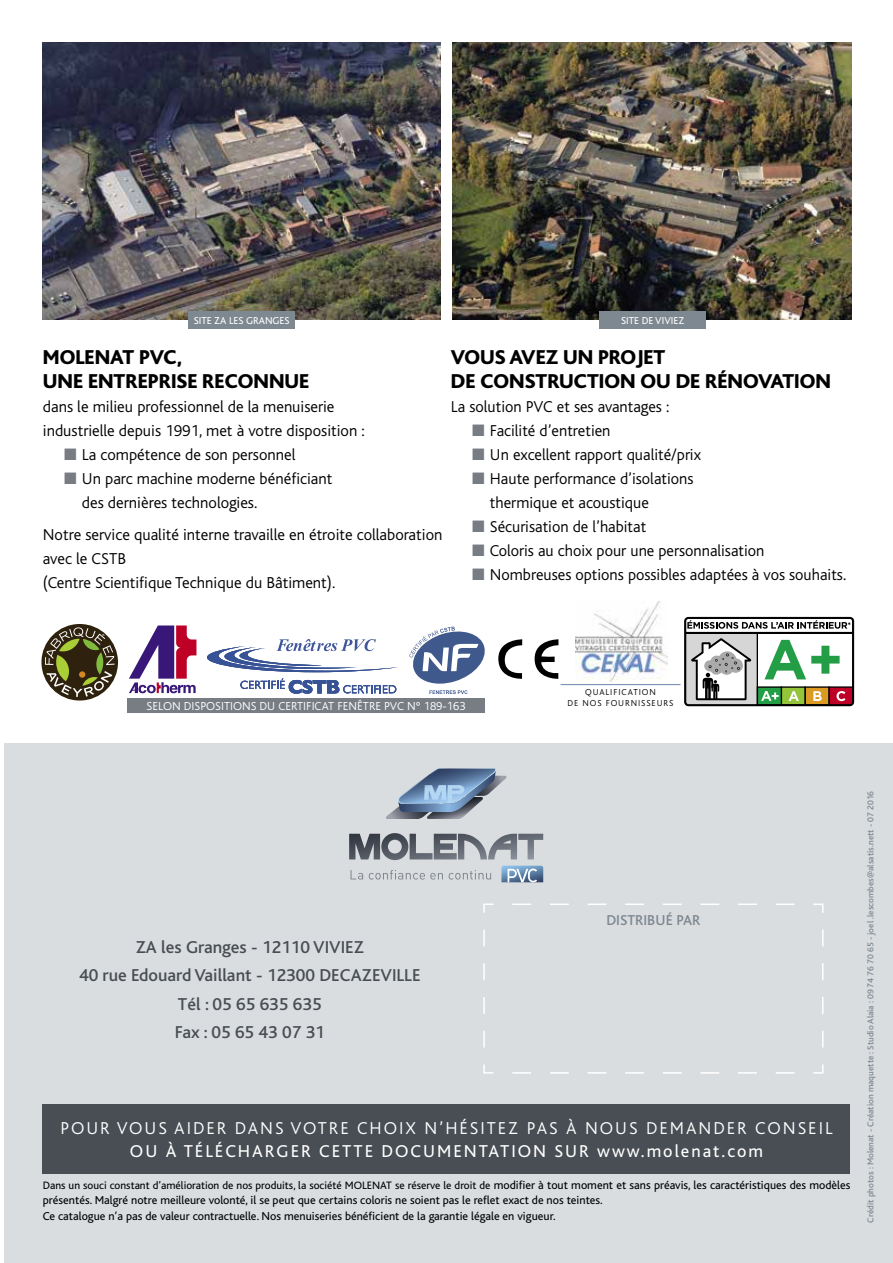
<style>
.page{position:relative;width:893px;height:1263px;background:#fff}
.page>*{position:absolute;margin:0;border:0;box-sizing:border-box;transform-origin:0 0}
.t1{font:800 21px/24px "Bliss";color:#000}
.t2{font:500 18px/28.5px "Bliss";color:#494e54;text-align:center}
.t3{font:300 18px "Bliss";letter-spacing:.11em;color:#fff}
.t4{font:18px "Bliss";letter-spacing:.11em;color:#fff}
.t5{font:300 16.5px/24px "Bliss";color:#000}
.t6{font:500 15px "Bliss";color:#7e8891}
.t7{font:300 12.15px "Bliss";color:#fff}
.t8{font:12px/16.5px "Bliss";color:#000}
.t9{font:11.25px "Bliss";color:#000}
.t10{font:10.5px "Bliss";color:#fff}
.t11{font:500 9px "Bliss";color:#7e8891}
.t12{font:300 9px/10.8px "Bliss";letter-spacing:.1em;color:#000;text-align:center}
.s1{color:#787d84}
.s2{font-size:12px}
</style>
<div class="page">
<div style="left:4px;top:743px;width:889px;height:520px;background:#dadde0"></div>
<div style="left:43px;top:1104px;width:807px;height:70px;background:#494e54"></div>
<svg style="left:483px;top:903px;width:341px;height:171px"></svg>
<svg style="left:386px;top:769px;width:120px;height:50px"></svg>
<svg style="left:350px;top:870px;width:13px;height:9px"></svg>
<svg style="left:369px;top:870px;width:74px;height:9px"></svg>
<svg style="left:449px;top:870px;width:42px;height:9px"></svg>
<svg style="left:349px;top:833px;width:194px;height:27px"></svg>
<svg style="left:501px;top:866px;width:42px;height:16px"></svg>
<img style="left:43px;top:42px;width:397px;height:277px">
<img style="left:453px;top:43px;width:398px;height:277px">
<div style="left:189px;top:311px;width:106px;height:17px;background:#7e8891"></div>
<div style="left:600px;top:311px;width:106px;height:17px;background:#7e8891"></div>
<div style="left:41px;top:624px;width:77px;height:76px;background:#2e220e;border-radius:50%"></div>
<svg style="left:45px;top:627px;width:70px;height:70px"></svg>
<div style="left:79px;top:671px;width:6px;height:7px;background:#d48625;border-radius:50%"></div>
<svg style="left:684px;top:617px;width:170px;height:89px"></svg>
<svg style="left:129px;top:625px;width:67px;height:68px"></svg>
<svg style="left:409px;top:627px;width:76px;height:57px"></svg>
<svg style="left:429px;top:690px;width:39px;height:4px"></svg>
<svg style="left:240px;top:678px;width:156px;height:16px"></svg>
<svg style="left:207px;top:639px;width:191px;height:33px"></svg>
<div style="left:128px;top:698px;width:357px;height:14px;background:#787d84"></div>
<svg style="left:498px;top:639px;width:24px;height:40px"></svg>
<svg style="left:535px;top:639px;width:23px;height:40px"></svg>
<img style="left:575px;top:602px;width:93px;height:79px">
<hr style="left:561px;top:684px;width:119px;height:1px;background:#8193b6">
<p class="t10" style="left:194px;top:315px;width:97px">SITE ZA LES GRANGES</p>
<p class="t10" style="left:621px;top:315px;width:65px">SITE DE VIVIEZ</p>
<p class="t1" style="left:43px;top:345px;width:268px">MOLENAT PVC,<br>UNE ENTREPRISE RECONNUE</p>
<p class="t5" style="left:43px;top:395px;width:323px">dans le milieu professionnel de la menuiserie industrielle depuis 1991, met à votre disposition :</p>
<p class="t5" style="left:64px;top:443px;width:233px"><span class="s1">■</span> La compétence de son personnel</p>
<p class="t5" style="left:82px;top:467px;width:252px;text-indent:-18px"><span class="s1">■</span> Un parc machine moderne bénéficiant des dernières technologies.</p>
<p class="t5" style="left:43px;top:523px;width:401px">Notre service qualité interne travaille en étroite collaboration avec le CSTB<br>(Centre Scientifique Technique du Bâtiment).</p>
<p class="t1" style="left:451px;top:345px;width:382px">VOUS AVEZ UN PROJET<br>DE CONSTRUCTION OU DE RÉNOVATION</p>
<p class="t5" style="left:451px;top:395px;width:220px">La solution PVC et ses avantages :</p>
<p class="t5" style="left:472px;top:419px;width:140px"><span class="s1">■</span> Facilité d’entretien</p>
<p class="t5" style="left:472px;top:443px;width:230px"><span class="s1">■</span> Un excellent rapport qualité/prix</p>
<p class="t5" style="left:490px;top:467px;width:205px;text-indent:-18px"><span class="s1">■</span> Haute performance d’isolations thermique et acoustique</p>
<p class="t5" style="left:472px;top:515px;width:176px"><span class="s1">■</span> Sécurisation de l’habitat</p>
<p class="t5" style="left:472px;top:539px;width:294px"><span class="s1">■</span> Coloris au choix pour une personnalisation</p>
<p class="t5" style="left:472px;top:563px;width:376px"><span class="s1">■</span> Nombreuses options possibles adaptées à vos souhaits.</p>
<p class="t7" style="left:147px;top:699px;width:321px">SELON DISPOSITIONS DU CERTIFICAT FENÊTRE PVC N° 189-163</p>
<p class="t12" style="left:568px;top:687px;width:107px">QUALIFICATION<br>DE NOS FOURNISSEURS</p>
<p class="t2" style="left:79px;top:933px;width:343px">ZA les Granges - 12110 VIVIEZ<br>40 rue Edouard Vaillant - 12300 DECAZEVILLE<br>Tél : 05 65 635 635<br>Fax : 05 65 43 07 31</p>
<p class="t6" style="left:606px;top:912px;width:96px">DISTRIBUÉ PAR</p>
<p class="t3" style="left:60px;top:1118px;width:774px">POUR VOUS AIDER DANS VOTRE CHOIX N’HÉSITEZ PAS À NOUS DEMANDER CONSEIL</p>
<p class="t4" style="left:130px;top:1141px;width:634px">OU À TÉLÉCHARGER CETTE DOCUMENTATION SUR www.molenat.com</p>
<p class="t9" style="left:43px;top:1179px;width:809px">Dans un souci constant d’amélioration de nos produits, la société MOLENAT se réserve le droit de <span class="s2">modifier à tout moment et sans préavis, les caractéristiques des modèles</span></p>
<p class="t8" style="left:43px;top:1192px;width:561px">présentés. Malgré notre meilleure volonté, il se peut que certains coloris ne soient pas le reflet exact de nos teintes.<br>Ce catalogue n’a pas de valeur contractuelle. Nos menuiseries bénéficient de la garantie légale en vigueur.</p>
<p class="t11" style="left:866px;top:1222px;width:433px;rotate:-90deg">Crédit photos : Molenat - Création maquette : Studio Alaia : 09 74 76 70 65 - joel .lescombes@alsatis.nett - 07 2016</p>
</div>
